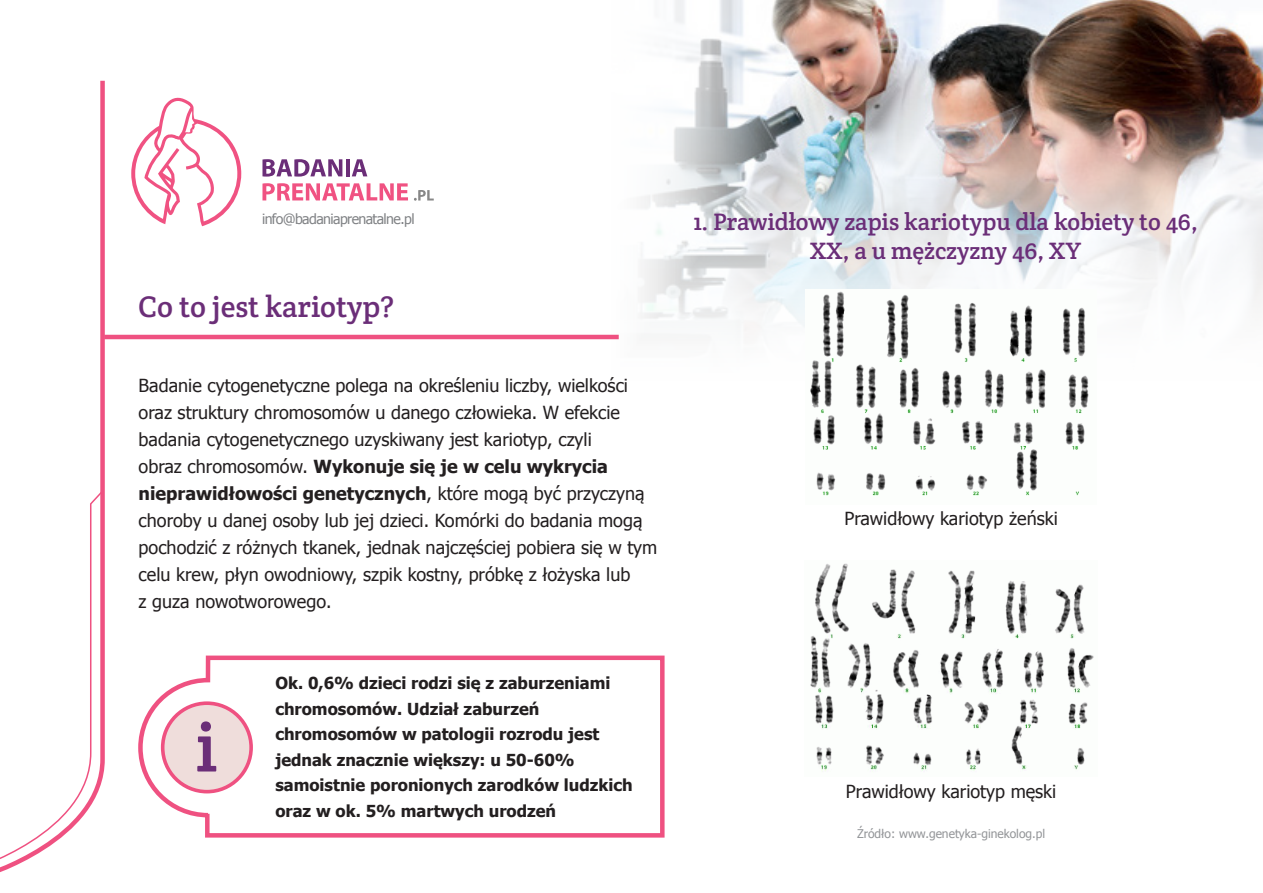
<style>
.page{position:relative;width:1263px;height:893px;background:#fff}
.page>*{position:absolute;margin:0;border:0;box-sizing:border-box;transform-origin:0 0}
.t1{font:70.8px "Crete Round";color:#6b2e78}
.t2{font:30px "Crete Round";color:#6b2e78}
.t3{font:24px/28.8px "Crete Round";color:#6b2e78;text-align:center}
.t4{font:18px/27px "Tahoma";color:#231f20}
.t5{font:700 16.5px/25.5px "Tahoma";color:#231f20}
.t6{font:14.1px "Tahoma";letter-spacing:-.04em;color:#808285}
.t7{font:12px "Tahoma";color:#939598}
.s1{font-weight:700}
</style>
<div class="page">
<img style="left:597px;top:0;width:666px;height:340px">
<svg style="left:0;top:80px;width:107px;height:792px"></svg>
<svg style="left:0;top:489px;width:105px;height:382px"></svg>
<svg style="left:131px;top:97px;width:110px;height:129px"></svg>
<svg style="left:262px;top:159px;width:80px;height:18px"></svg>
<hr style="left:346px;top:159px;width:4px;height:17px;background:#6b2e78">
<svg style="left:352px;top:159px;width:15px;height:17px"></svg>
<svg style="left:262px;top:183px;width:146px;height:17px"></svg>
<svg style="left:414px;top:190px;width:20px;height:11px"></svg>
<hr style="left:104px;top:335px;width:515px;height:4px;background:#ef5181">
<svg style="left:138px;top:655px;width:527px;height:183px"></svg>
<div style="left:163px;top:703px;width:88px;height:89px;background:#efdddb;border-radius:50%"></div>
<div style="left:161px;top:701px;width:92px;height:92px;border:4px solid #ef5181;border-radius:50%"></div>
<img style="left:806px;top:289px;width:290px;height:207px">
<img style="left:810px;top:563px;width:284px;height:209px">
<p class="t6" style="left:262px;top:209px;width:154px">info@badaniaprenatalne.pl</p>
<p class="t2" style="left:138px;top:287px;width:258px">Co to jest kariotyp?</p>
<p class="t4" style="left:139px;top:371px;width:520px">Badanie cytogenetyczne polega na określeniu liczby, wielkości oraz struktury chromosomów u danego człowieka. W efekcie badania cytogenetycznego uzyskiwany jest kariotyp, czyli<br>obraz chromosomów. <span class="s1">Wykonuje się je w celu wykrycia nieprawidłowości genetycznych</span>, które mogą być przyczyną choroby u danej osoby lub jej dzieci. Komórki do badania mogą pochodzić z różnych tkanek, jednak najczęściej pobiera się w tym celu krew, płyn owodniowy, szpik kostny, próbkę z łożyska lub<br>z guza nowotworowego.</p>
<p class="t1" style="left:196px;top:701px;width:22px">i</p>
<p class="t5" style="left:275px;top:669px;width:359px">Ok. 0,6% dzieci rodzi się z zaburzeniami chromosomów. Udział zaburzeń chromosomów w patologii rozrodu jest jednak znacznie większy: u 50-60% samoistnie poronionych zarodków ludzkich oraz w ok. 5% martwych urodzeń</p>
<p class="t3" style="left:694px;top:207px;width:506px">1. Prawidłowy zapis kariotypu dla kobiety to 46,<br>XX, a u mężczyzny 46, XY</p>
<p class="t4" style="left:844px;top:505px;width:215px">Prawidłowy kariotyp żeński</p>
<p class="t4" style="left:846px;top:777px;width:212px">Prawidłowy kariotyp męski</p>
<p class="t7" style="left:857px;top:826px;width:190px">Źródło: www.genetyka-ginekolog.pl</p>
</div>
